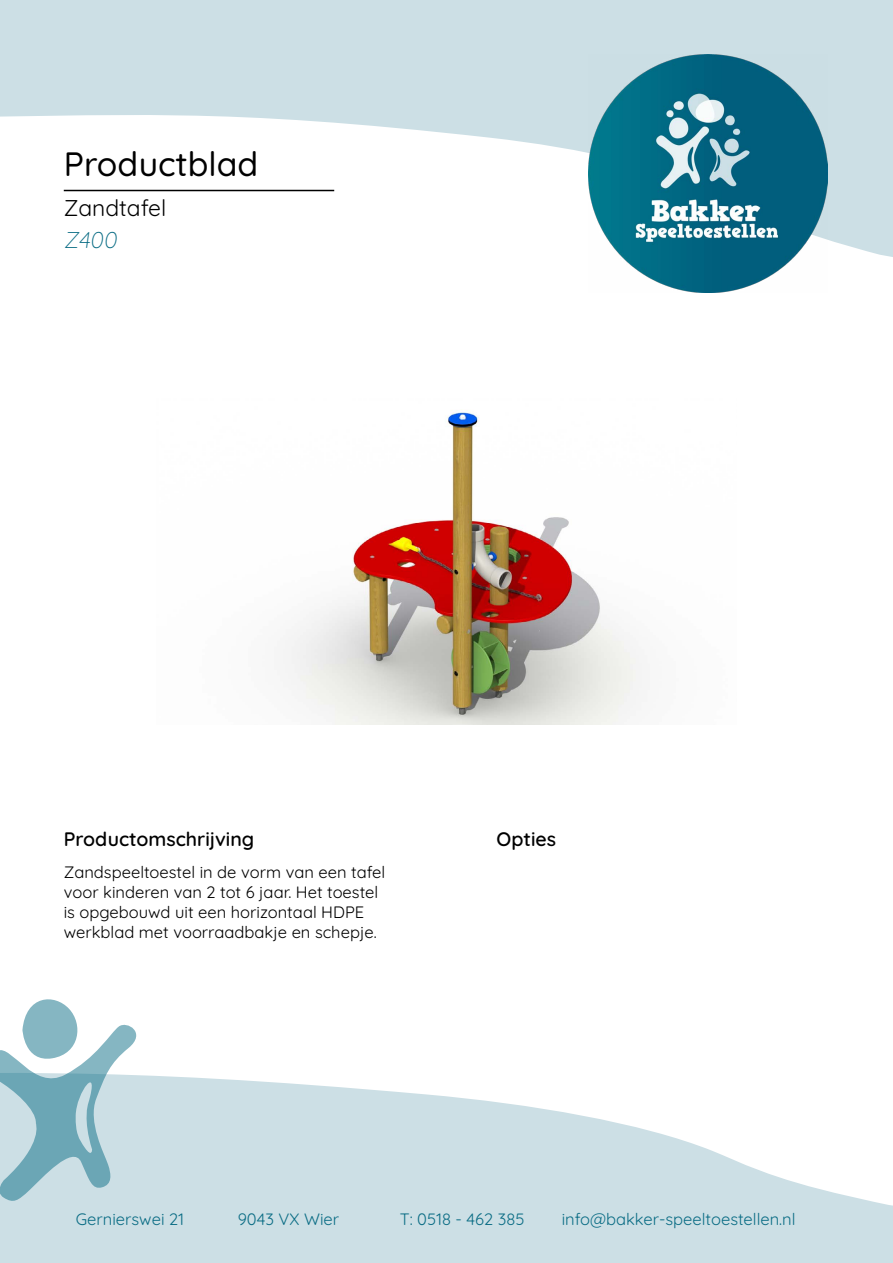
<style>
.page{position:relative;width:893px;height:1263px;background:#fff}
.page>*{position:absolute;margin:0;border:0;box-sizing:border-box;transform-origin:0 0}
.t1{font:500 33.75px "Quicksand";color:#000}
.t2{font:22.8px "Quicksand";color:#000}
.t3{font:300 22.8px "Quicksand";color:#0b6d85}
.t4{font:600 19.5px "Quicksand";color:#000}
.t5{font:16.5px/19.8px "Quicksand";color:#000}
.t6{font:16.5px "Quicksand";color:#0b6d85}
</style>
<div class="page">
<svg style="left:0;top:0;width:893px;height:257px;fill:#ccdfe5"></svg>
<img style="left:589px;top:54px;width:238px;height:238px">
<svg style="left:0;top:1075px;width:893px;height:188px;fill:#ccdfe5"></svg>
<svg style="left:0;top:999px;width:136px;height:202px"></svg>
<hr style="left:64px;top:190px;width:270px;height:1px;background:#000">
<img style="left:283px;top:410px;width:359px;height:314px">
<h1 class="t1" style="left:64px;top:138px;width:196px">Productblad</h1>
<h2 class="t2" style="left:64px;top:191px;width:104px">Zandtafel</h2>
<h2 class="t3" style="left:64px;top:222px;width:59px">Z400</h2>
<p class="t4" style="left:64px;top:823px;width:192px">Productomschrijving</p>
<p class="t4" style="left:497px;top:823px;width:61px">Opties</p>
<p class="t5" style="left:64px;top:861px;width:323px">Zandspeeltoestel in de vorm van een tafel voor kinderen van 2 tot 6 jaar. Het toestel is opgebouwd uit een horizontaal HDPE werkblad met voorraadbakje en schepje.</p>
<p class="t6" style="left:76px;top:1207px;width:110px">Gernierswei 21</p>
<p class="t6" style="left:238px;top:1207px;width:103px">9043 VX Wier</p>
<p class="t6" style="left:400px;top:1207px;width:126px">T: 0518 - 462 385</p>
<p class="t6" style="left:562px;top:1207px;width:235px">info@bakker-speeltoestellen.nl</p>
</div>
